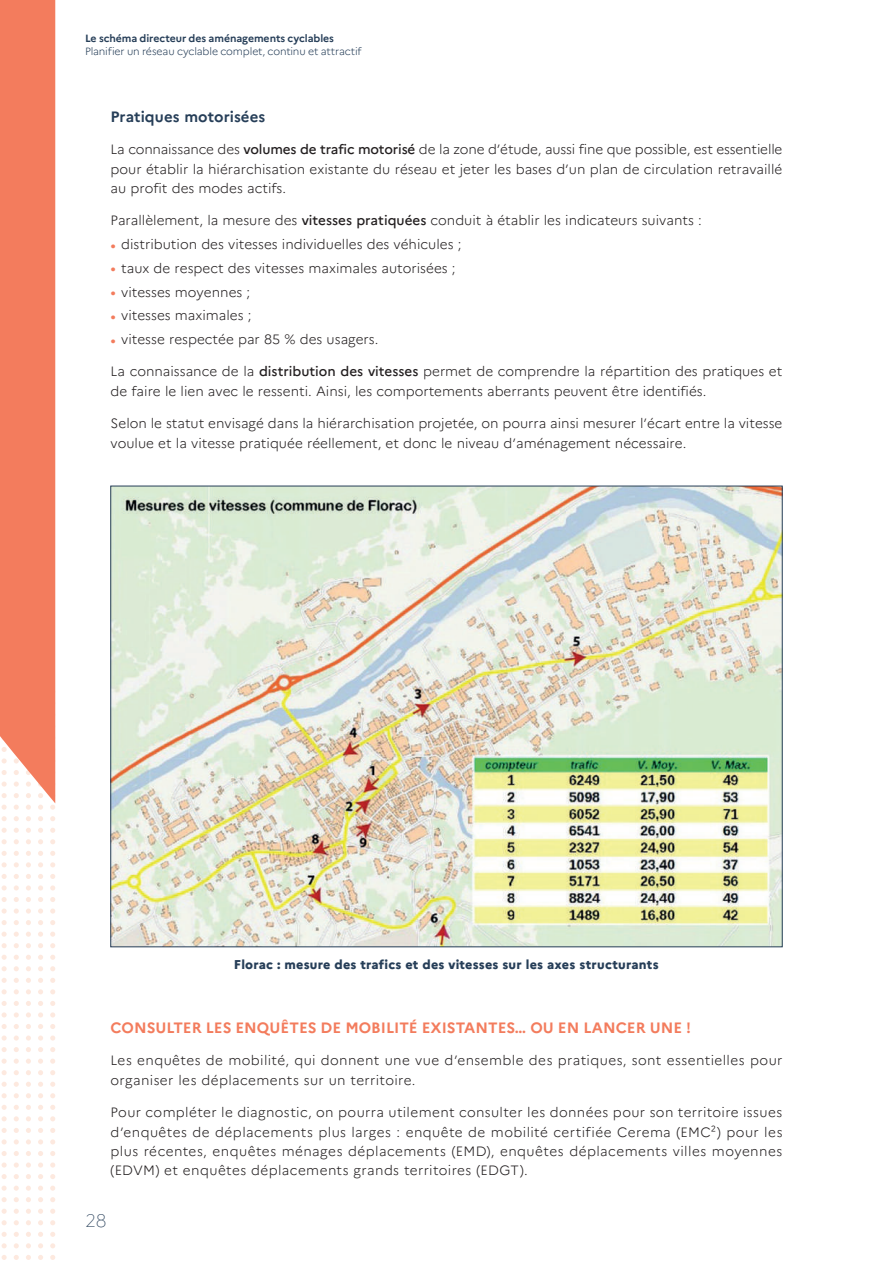
<style>
.page{position:relative;width:893px;height:1263px;background:#fff}
.page>*{position:absolute;margin:0;border:0;box-sizing:border-box;transform-origin:0 0}
.t1{font:100 18px "Marianne";color:#263e58}
.t2{font:700 15px "Marianne";color:#f37c5d}
.t3{font:700 15px "Marianne";letter-spacing:.005em;color:#263e58}
.t4{font:300 13.5px/19.5px "Marianne";color:#231f20;text-align:justify}
.t5{font:300 13.5px/19.5px "Marianne";letter-spacing:.03em;color:#231f20}
.t6{font:800 12.75px "Marianne";letter-spacing:.02em;color:#263e58}
.t7{font:300 10.5px "Marianne";letter-spacing:-.015em;color:#263e58}
.t8{font:700 10.5px "Marianne";letter-spacing:-.005em;color:#263e58}
.s1{font-weight:500}
.s2{font-style:italic;font-size:18px;color:#f37c5d}
</style>
<div class="page">
<svg style="left:1px;top:816px;width:54px;height:5px"></svg>
<svg style="left:1px;top:828px;width:54px;height:5px"></svg>
<svg style="left:1px;top:839px;width:54px;height:5px"></svg>
<svg style="left:1px;top:851px;width:54px;height:5px"></svg>
<svg style="left:1px;top:862px;width:54px;height:5px"></svg>
<svg style="left:1px;top:874px;width:54px;height:5px"></svg>
<svg style="left:1px;top:885px;width:54px;height:5px"></svg>
<svg style="left:1px;top:897px;width:54px;height:5px"></svg>
<svg style="left:1px;top:908px;width:54px;height:6px"></svg>
<svg style="left:1px;top:920px;width:54px;height:5px"></svg>
<svg style="left:1px;top:931px;width:54px;height:6px"></svg>
<svg style="left:1px;top:943px;width:54px;height:5px"></svg>
<svg style="left:1px;top:955px;width:54px;height:5px"></svg>
<svg style="left:1px;top:966px;width:54px;height:5px"></svg>
<svg style="left:1px;top:978px;width:54px;height:5px"></svg>
<svg style="left:1px;top:989px;width:54px;height:5px"></svg>
<svg style="left:1px;top:1001px;width:54px;height:5px"></svg>
<svg style="left:1px;top:1012px;width:54px;height:5px"></svg>
<svg style="left:1px;top:1024px;width:54px;height:5px"></svg>
<svg style="left:1px;top:1035px;width:54px;height:6px"></svg>
<svg style="left:1px;top:1047px;width:54px;height:5px"></svg>
<svg style="left:1px;top:1058px;width:54px;height:6px"></svg>
<svg style="left:1px;top:1070px;width:54px;height:5px"></svg>
<svg style="left:1px;top:1082px;width:54px;height:5px"></svg>
<svg style="left:1px;top:1093px;width:54px;height:5px"></svg>
<svg style="left:1px;top:1105px;width:54px;height:5px"></svg>
<svg style="left:1px;top:1116px;width:54px;height:5px"></svg>
<svg style="left:1px;top:1128px;width:54px;height:5px"></svg>
<svg style="left:1px;top:1139px;width:54px;height:5px"></svg>
<svg style="left:1px;top:1151px;width:54px;height:5px"></svg>
<svg style="left:1px;top:1162px;width:54px;height:5px"></svg>
<svg style="left:1px;top:1174px;width:54px;height:5px"></svg>
<svg style="left:1px;top:1185px;width:54px;height:6px"></svg>
<svg style="left:1px;top:1197px;width:54px;height:5px"></svg>
<svg style="left:1px;top:1209px;width:54px;height:5px"></svg>
<svg style="left:1px;top:1220px;width:54px;height:5px"></svg>
<svg style="left:1px;top:1232px;width:54px;height:5px"></svg>
<svg style="left:1px;top:1243px;width:54px;height:5px"></svg>
<svg style="left:1px;top:1255px;width:54px;height:5px"></svg>
<div style="left:0;top:0;width:55px;height:810px;background:#f37c5d"></div>
<img style="left:113px;top:488px;width:667px;height:457px">
<p class="t8" style="left:85px;top:30px;width:251px">Le schéma directeur des aménagements cyclables</p>
<p class="t7" style="left:85px;top:45px;width:278px">Planifier un réseau cyclable complet, continu et attractif</p>
<p class="t3" style="left:111px;top:105px;width:156px">Pratiques motorisées</p>
<p class="t4" style="left:111px;top:139px;width:673px">La connaissance des <span class="s1">volumes de trafic motorisé</span> de la zone d’étude, aussi fine que possible, est essentielle pour établir la hiérarchisation existante du réseau et jeter les bases d’un plan de circulation retravaillé au profit des modes actifs.</p>
<p class="t4" style="left:111px;top:211px;width:593px">Parallèlement, la mesure des <span class="s1">vitesses pratiquées</span> conduit à établir les indicateurs suivants :</p>
<p class="t4" style="left:111px;top:234px;width:352px"><span class="s2">•</span> distribution des vitesses individuelles des véhicules ;</p>
<p class="t4" style="left:111px;top:258px;width:347px"><span class="s2">•</span> taux de respect des vitesses maximales autorisées ;</p>
<p class="t4" style="left:111px;top:282px;width:141px"><span class="s2">•</span> vitesses moyennes ;</p>
<p class="t4" style="left:111px;top:306px;width:142px"><span class="s2">•</span> vitesses maximales ;</p>
<p class="t4" style="left:111px;top:329px;width:269px"><span class="s2">•</span> vitesse respectée par 85 % des usagers.</p>
<p class="t4" style="left:111px;top:362px;width:673px">La connaissance de la <span class="s1">distribution des vitesses</span> permet de comprendre la répartition des pratiques et de faire le lien avec le ressenti. Ainsi, les comportements aberrants peuvent être identifiés.</p>
<p class="t4" style="left:111px;top:413px;width:673px">Selon le statut envisagé dans la hiérarchisation projetée, on pourra ainsi mesurer l’écart entre la vitesse voulue et la vitesse pratiquée réellement, et donc le niveau d’aménagement nécessaire.</p>
<p class="t6" style="left:234px;top:955px;width:426px">Florac : mesure des trafics et des vitesses sur les axes structurants</p>
<p class="t2" style="left:111px;top:1016px;width:582px">Consulter les enqu êtes de mobilité existantes… ou en lancer u ne !</p>
<p class="t5" style="left:111px;top:1051px;width:673px">Les enquêtes de mobilité, qui donnent une vue d’ensemble des pratiques, sont essentielles pour organiser les déplacements sur un territoire.</p>
<p class="t4" style="left:111px;top:1102px;width:673px">Pour compléter le diagnostic, on pourra utilement consulter les données pour son territoire issues d’enquêtes de déplacements plus larges : enquête de mobilité certifiée Cerema (EMC²) pour les plus récentes, enquêtes ménages déplacements (EMD), enquêtes déplacements villes moyennes (EDVM) et enquêtes déplacements grands territoires (EDGT).</p>
<h1 class="t1" style="left:85px;top:1207px;width:23px">28</h1>
</div>
